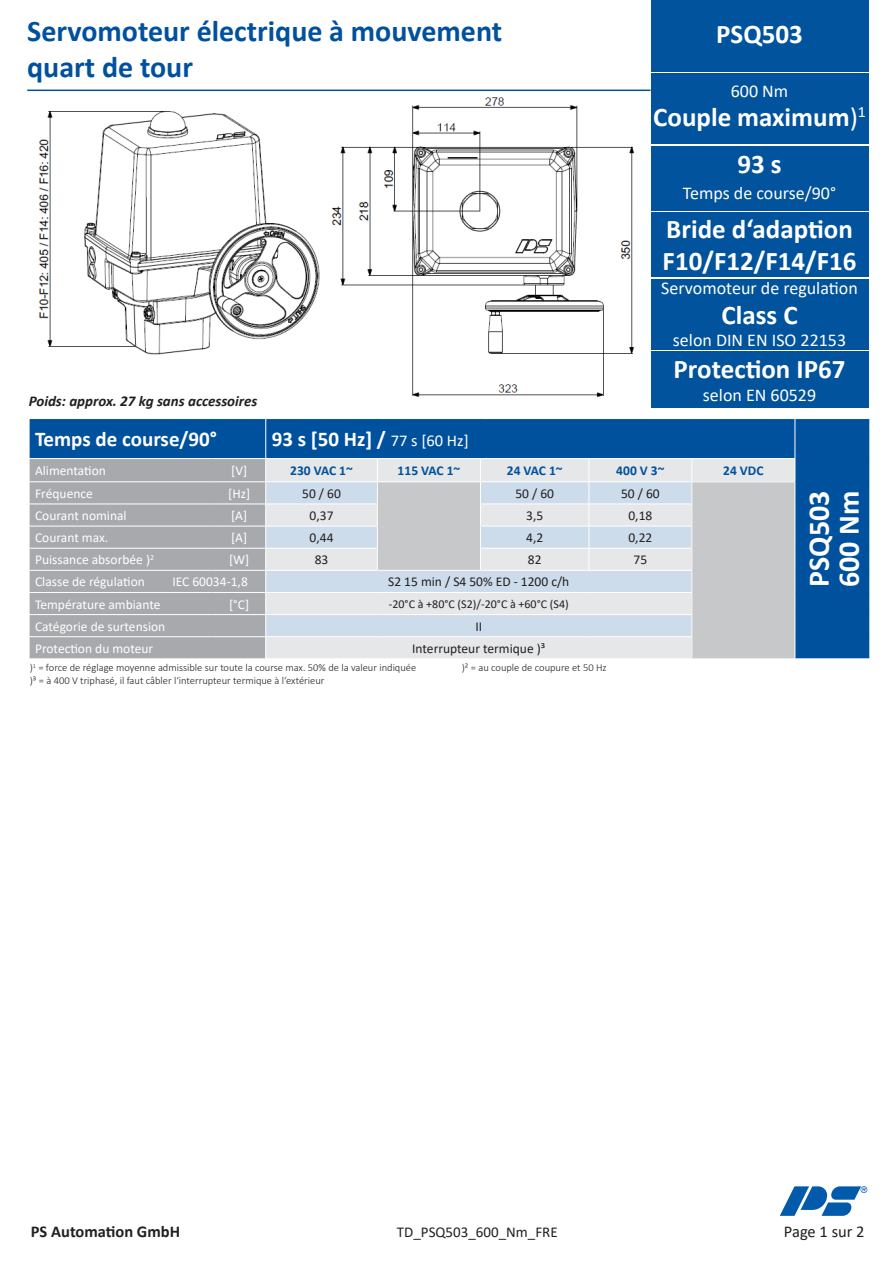
<style>
.page{position:relative;width:893px;height:1263px;background:#fff}
.page>*{position:absolute;margin:0;border:0;box-sizing:border-box;transform-origin:0 0}
.t1{font:700 30px/36px "Calibri";color:#00519d}
.t2{font:700 30px/30px "Calibri";color:#fff}
.t3{font:700 27px/32.4px "Calibri";color:#fff}
.t4{font:700 21px "Calibri";color:#fff}
.t5{font:18px "Calibri";color:#fff}
.t6{font:700 16.5px "Calibri";color:#231f20}
.t7{font:16.5px "Calibri";color:#231f20}
.t8{font:italic 700 15px "Calibri";color:#231f20}
.t9{font:15px "Calibri";color:#231f20}
.t10{font:13.5px "Calibri";color:#fff}
.t11{font:13.5px "Calibri";color:#231f20}
.t12{font:700 13.5px "Calibri";color:#00519d}
.t13{font:12px "Calibri";color:#231f20}
.t14{font:300 10.5px "Calibri";color:#231f20}
.s1{font-weight:400;font-size:16.5px}
.s2{font-weight:400}
</style>
<div class="page">
<svg style="left:780px;top:1186px;width:87px;height:30px"></svg>
<div style="left:651px;top:0;width:217px;height:72px;background:#00539c"></div>
<div style="left:651px;top:73px;width:217px;height:71px;background:#00539c"></div>
<div style="left:651px;top:212px;width:217px;height:65px;background:#00539c"></div>
<div style="left:651px;top:279px;width:217px;height:71px;background:#00539c"></div>
<div style="left:651px;top:146px;width:217px;height:65px;background:#00539c"></div>
<div style="left:651px;top:351px;width:217px;height:57px;background:#00539c"></div>
<hr style="left:27px;top:90px;width:623px;height:1px;background:#00519d">
<div style="left:30px;top:419px;width:839px;height:239px;background:#00519d"></div>
<div style="left:30px;top:459px;width:235px;height:199px;background:#a8a9ad"></div>
<div style="left:266px;top:459px;width:529px;height:199px;background:#e6e7e9"></div>
<svg style="left:266px;top:482px;width:425px;height:154px;background:#d7e0ea"></svg>
<div style="left:377px;top:482px;width:103px;height:88px;background:#c7c8ca"></div>
<div style="left:692px;top:482px;width:103px;height:177px;background:#c7c8ca"></div>
<hr style="left:265px;top:419px;width:1px;height:39px;background:#fff">
<hr style="left:266px;top:458px;width:111px;height:1px;background:#fff">
<hr style="left:377px;top:458px;width:103px;height:1px;background:#fff">
<hr style="left:480px;top:458px;width:109px;height:1px;background:#fff">
<hr style="left:589px;top:458px;width:103px;height:1px;background:#fff">
<hr style="left:266px;top:481px;width:111px;height:1px;background:#fff">
<hr style="left:377px;top:481px;width:103px;height:1px;background:#fff">
<hr style="left:692px;top:481px;width:103px;height:1px;background:#fff">
<hr style="left:266px;top:504px;width:112px;height:1px;background:#fff">
<hr style="left:266px;top:526px;width:112px;height:1px;background:#fff">
<hr style="left:29px;top:458px;width:184px;height:1px;background:#fff">
<hr style="left:213px;top:458px;width:53px;height:1px;background:#fff">
<hr style="left:29px;top:481px;width:184px;height:1px;background:#fff">
<hr style="left:213px;top:481px;width:53px;height:1px;background:#fff">
<hr style="left:29px;top:504px;width:184px;height:1px;background:#fff">
<hr style="left:213px;top:504px;width:53px;height:1px;background:#fff">
<hr style="left:29px;top:526px;width:184px;height:1px;background:#fff">
<hr style="left:213px;top:526px;width:53px;height:1px;background:#fff">
<hr style="left:29px;top:548px;width:184px;height:1px;background:#fff">
<hr style="left:213px;top:548px;width:53px;height:1px;background:#fff">
<hr style="left:29px;top:570px;width:184px;height:1px;background:#fff">
<hr style="left:213px;top:570px;width:53px;height:1px;background:#fff">
<hr style="left:29px;top:592px;width:184px;height:1px;background:#fff">
<hr style="left:213px;top:592px;width:53px;height:1px;background:#fff">
<hr style="left:29px;top:614px;width:184px;height:1px;background:#fff">
<hr style="left:213px;top:614px;width:53px;height:1px;background:#fff">
<hr style="left:29px;top:636px;width:184px;height:1px;background:#fff">
<svg style="left:29px;top:459px;width:1px;height:199px"></svg>
<hr style="left:213px;top:636px;width:53px;height:1px;background:#fff">
<hr style="left:692px;top:458px;width:103px;height:1px;background:#fff">
<hr style="left:480px;top:481px;width:109px;height:1px;background:#fff">
<hr style="left:589px;top:481px;width:103px;height:1px;background:#fff">
<hr style="left:480px;top:504px;width:109px;height:1px;background:#fff">
<hr style="left:589px;top:504px;width:103px;height:1px;background:#fff">
<hr style="left:480px;top:526px;width:109px;height:1px;background:#fff">
<hr style="left:589px;top:526px;width:103px;height:1px;background:#fff">
<hr style="left:795px;top:419px;width:1px;height:39px;background:#fff">
<svg style="left:869px;top:459px;width:1px;height:199px"></svg>
<hr style="left:266px;top:548px;width:112px;height:1px;background:#fff">
<hr style="left:480px;top:548px;width:109px;height:1px;background:#fff">
<hr style="left:589px;top:548px;width:103px;height:1px;background:#fff">
<svg style="left:377px;top:459px;width:1px;height:111px"></svg>
<svg style="left:589px;top:459px;width:1px;height:111px"></svg>
<hr style="left:266px;top:570px;width:111px;height:1px;background:#fff">
<hr style="left:377px;top:570px;width:103px;height:1px;background:#fff">
<hr style="left:480px;top:570px;width:109px;height:1px;background:#fff">
<hr style="left:589px;top:570px;width:103px;height:1px;background:#fff">
<hr style="left:266px;top:636px;width:111px;height:1px;background:#fff">
<hr style="left:377px;top:636px;width:103px;height:1px;background:#fff">
<hr style="left:480px;top:636px;width:109px;height:1px;background:#fff">
<hr style="left:589px;top:636px;width:103px;height:1px;background:#fff">
<hr style="left:692px;top:658px;width:103px;height:1px;background:#fff">
<hr style="left:266px;top:592px;width:111px;height:1px;background:#fff">
<hr style="left:377px;top:592px;width:103px;height:1px;background:#fff">
<hr style="left:480px;top:592px;width:109px;height:1px;background:#fff">
<hr style="left:589px;top:592px;width:103px;height:1px;background:#fff">
<hr style="left:266px;top:614px;width:111px;height:1px;background:#fff">
<hr style="left:377px;top:614px;width:103px;height:1px;background:#fff">
<hr style="left:480px;top:614px;width:109px;height:1px;background:#fff">
<hr style="left:589px;top:614px;width:103px;height:1px;background:#fff">
<svg style="left:265px;top:459px;width:1px;height:199px"></svg>
<svg style="left:480px;top:459px;width:1px;height:111px"></svg>
<svg style="left:795px;top:459px;width:1px;height:199px"></svg>
<svg style="left:691px;top:459px;width:1px;height:199px"></svg>
<img style="left:39px;top:111px;width:281px;height:244px">
<img style="left:331px;top:97px;width:304px;height:301px">
<h1 class="t1" style="left:27px;top:12px;width:477px">Servomoteur électrique à mouvement quart de tour</h1>
<p class="t8" style="left:29px;top:391px;width:230px">Poids: approx. 27 kg sans accessoires</p>
<h3 class="t4" style="left:35px;top:425px;width:184px">Temps de course/90°</h3>
<h3 class="t4" style="left:272px;top:425px;width:198px">93 s [50 Hz] / <span class="s1">77 s [60 Hz]</span></h3>
<h2 class="t3" style="left:716px;top:17px;width:88px">PSQ503</h2>
<h3 class="t5" style="left:731px;top:78px;width:59px">600 Nm</h3>
<h2 class="t3" style="left:653px;top:100px;width:214px">Couple maximum<span class="s2">)</span><sup>1</sup></h2>
<h2 class="t3" style="left:737px;top:148px;width:46px">93 s</h2>
<h3 class="t5" style="left:683px;top:181px;width:155px">Temps de course/90°</h3>
<h2 class="t3" style="left:663px;top:212px;width:195px">Bride d‘adaption<br>F10/F12/F14/F16</h2>
<h3 class="t5" style="left:661px;top:276px;width:198px">Servomoteur de regulation</h3>
<h3 class="t5" style="left:673px;top:328px;width:175px">selon DIN EN ISO 22153</h3>
<h2 class="t3" style="left:721px;top:298px;width:78px">Class C</h2>
<h2 class="t3" style="left:674px;top:352px;width:173px">Protection IP67</h2>
<h3 class="t5" style="left:703px;top:383px;width:115px">selon EN 60529</h3>
<p class="t10" style="left:35px;top:461px;width:72px">Alimentation</p>
<p class="t10" style="left:231px;top:461px;width:17px">[V]</p>
<p class="t12" style="left:290px;top:461px;width:64px">230 VAC 1~</p>
<p class="t12" style="left:398px;top:461px;width:64px">115 VAC 1~</p>
<p class="t12" style="left:507px;top:461px;width:57px">24 VAC 1~</p>
<p class="t12" style="left:616px;top:461px;width:50px">400 V 3~</p>
<p class="t12" style="left:723px;top:461px;width:42px">24 VDC</p>
<p class="t10" style="left:35px;top:484px;width:59px">Fréquence</p>
<p class="t10" style="left:228px;top:484px;width:24px">[Hz]</p>
<p class="t11" style="left:302px;top:484px;width:40px">50 / 60</p>
<p class="t11" style="left:515px;top:484px;width:40px">50 / 60</p>
<p class="t11" style="left:621px;top:484px;width:40px">50 / 60</p>
<p class="t10" style="left:35px;top:506px;width:93px">Courant nominal</p>
<p class="t10" style="left:231px;top:506px;width:18px">[A]</p>
<p class="t11" style="left:310px;top:506px;width:25px">0,37</p>
<p class="t11" style="left:526px;top:506px;width:19px">3,5</p>
<p class="t11" style="left:628px;top:506px;width:25px">0,18</p>
<p class="t10" style="left:35px;top:528px;width:75px">Courant max.</p>
<p class="t10" style="left:231px;top:528px;width:18px">[A]</p>
<p class="t11" style="left:310px;top:528px;width:25px">0,44</p>
<p class="t11" style="left:526px;top:528px;width:19px">4,2</p>
<p class="t11" style="left:628px;top:528px;width:25px">0,22</p>
<p class="t10" style="left:35px;top:550px;width:121px">Puissance absorbée )<sup>2</sup></p>
<p class="t10" style="left:229px;top:550px;width:22px">[W]</p>
<p class="t11" style="left:315px;top:550px;width:15px">83</p>
<p class="t11" style="left:528px;top:550px;width:15px">82</p>
<p class="t11" style="left:634px;top:550px;width:15px">75</p>
<p class="t10" style="left:35px;top:573px;width:111px">Classe de régulation</p>
<p class="t10" style="left:172px;top:573px;width:77px">IEC 60034-1,8</p>
<p class="t11" style="left:388px;top:573px;width:183px">S2 15 min / S4 50% ED - 1200 c/h</p>
<p class="t10" style="left:35px;top:595px;width:127px">Température ambiante</p>
<p class="t10" style="left:229px;top:595px;width:22px">[°C]</p>
<p class="t13" style="left:389px;top:596px;width:181px">-20°C à +80°C (S2)/-20°C à +60°C (S4)</p>
<p class="t10" style="left:35px;top:617px;width:132px">Catégorie de surtension</p>
<p class="t11" style="left:475px;top:617px;width:8px">II</p>
<p class="t10" style="left:35px;top:639px;width:120px">Protection du moteur</p>
<p class="t11" style="left:412px;top:639px;width:135px">Interrupteur termique )³</p>
<p class="t14" style="left:30px;top:661px;width:388px">)<sup>1</sup> = force de réglage moyenne admissible sur toute la course max. 50% de la valeur indiquée</p>
<p class="t14" style="left:462px;top:661px;width:146px">)² = au couple de coupure et 50 Hz</p>
<p class="t14" style="left:30px;top:674px;width:296px">)³ = à 400 V triphasé, il faut câbler l‘interrupteur termique à l‘extérieur</p>
<h1 class="t2" style="left:803px;top:587px;width:98px;rotate:-90deg">PSQ503<br>600 Nm</h1>
<p class="t6" style="left:31px;top:1220px;width:151px">PS Automation GmbH</p>
<p class="t9" style="left:397px;top:1221px;width:162px">TD_PSQ503_600_Nm_FRE</p>
<p class="t7" style="left:784px;top:1220px;width:82px">Page 1 sur 2</p>
</div>
